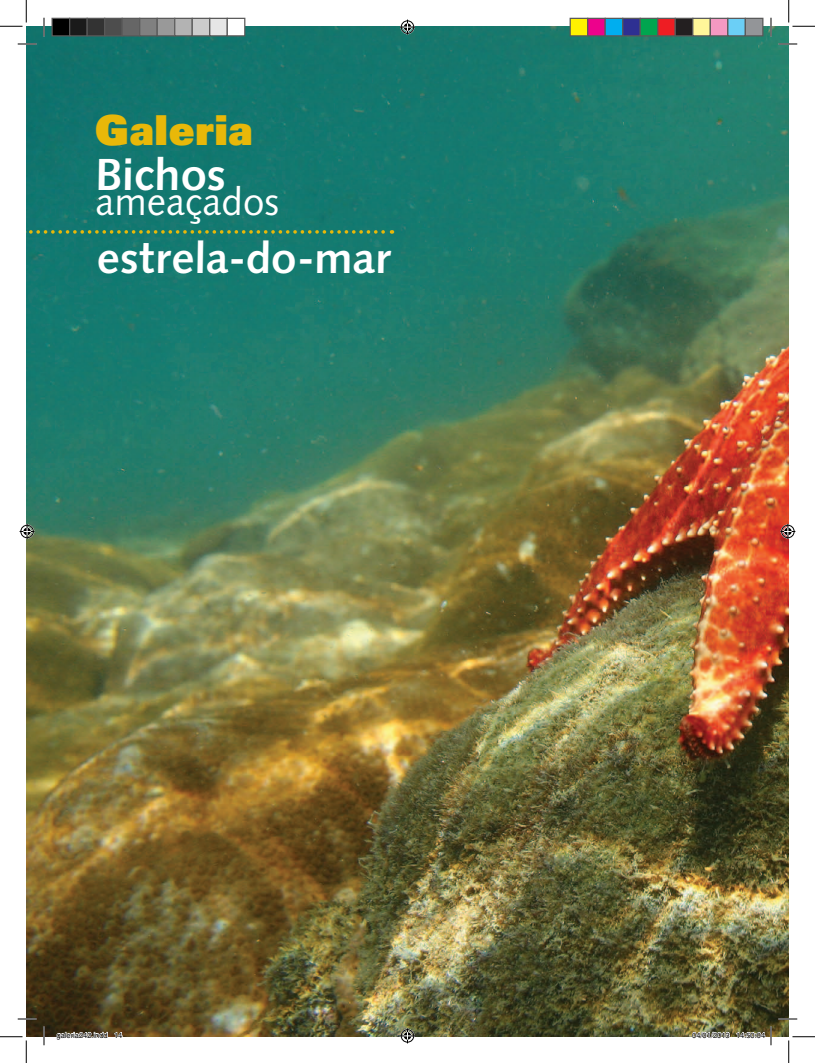
<style>
.page{position:relative;width:815px;height:1063px;background:#fff}
.page>*{position:absolute;margin:0;border:0;box-sizing:border-box;transform-origin:0 0}
.t1{font:45px "Humanist 531 BT Bold A";color:#fff}
.t2{font:43.75px "Humanist 531 BT Bold A";color:#fff}
.t3{font:900 41.25px "Univers";letter-spacing:.02em;color:#e8b809}
.t4{font:38.75px "Humanist 531 BT Roman A";color:#fff}
.t5{font:7.5px "Helvetica";color:#000}
</style>
<div class="page">
<img style="left:26px;top:26px;width:762px;height:1010px">
<svg style="left:26px;top:230px;width:366px;height:4px"></svg>
<svg style="left:18px;top:43px;width:18px;height:2px"></svg>
<svg style="left:778px;top:43px;width:19px;height:2px"></svg>
<svg style="left:18px;top:1018px;width:18px;height:1px"></svg>
<svg style="left:778px;top:1018px;width:19px;height:1px"></svg>
<svg style="left:43px;top:18px;width:2px;height:18px"></svg>
<svg style="left:43px;top:1026px;width:2px;height:19px"></svg>
<svg style="left:770px;top:18px;width:1px;height:18px"></svg>
<svg style="left:0;top:0;width:27px;height:27px"></svg>
<svg style="left:0;top:1036px;width:27px;height:26px"></svg>
<svg style="left:788px;top:0;width:26px;height:27px"></svg>
<svg style="left:788px;top:1036px;width:26px;height:26px"></svg>
<svg style="left:400px;top:20px;width:15px;height:15px"></svg>
<svg style="left:400px;top:1028px;width:15px;height:15px"></svg>
<svg style="left:20px;top:524px;width:15px;height:15px"></svg>
<svg style="left:780px;top:524px;width:15px;height:15px"></svg>
<div style="left:52px;top:18px;width:18px;height:18px;background:#000"></div>
<div style="left:51px;top:18px;width:19px;height:18px;border:1px solid #595959"></div>
<div style="left:70px;top:18px;width:17px;height:18px;background:#1a1a1a"></div>
<div style="left:69px;top:18px;width:19px;height:18px;border:1px solid #595959"></div>
<div style="left:87px;top:18px;width:18px;height:18px;background:#333"></div>
<div style="left:86px;top:18px;width:19px;height:18px;border:1px solid #595959"></div>
<div style="left:105px;top:18px;width:17px;height:18px;background:#4d4d4d"></div>
<div style="left:104px;top:18px;width:19px;height:18px;border:1px solid #595959"></div>
<div style="left:122px;top:18px;width:18px;height:18px;background:#666"></div>
<div style="left:121px;top:18px;width:19px;height:18px;border:1px solid #595959"></div>
<div style="left:140px;top:18px;width:17px;height:18px;background:#808080"></div>
<div style="left:139px;top:18px;width:19px;height:18px;border:1px solid #595959"></div>
<div style="left:157px;top:18px;width:18px;height:18px;background:#999"></div>
<div style="left:156px;top:18px;width:19px;height:18px;border:1px solid #595959"></div>
<div style="left:175px;top:18px;width:17px;height:18px;background:#b3b3b3"></div>
<div style="left:174px;top:18px;width:19px;height:18px;border:1px solid #595959"></div>
<div style="left:192px;top:18px;width:18px;height:18px;background:#ccc"></div>
<div style="left:191px;top:18px;width:19px;height:18px;border:1px solid #595959"></div>
<div style="left:210px;top:18px;width:17px;height:18px;background:#e6e6e6"></div>
<div style="left:209px;top:18px;width:19px;height:18px;border:1px solid #595959"></div>
<div style="left:227px;top:18px;width:18px;height:18px;background:#fff"></div>
<div style="left:226px;top:18px;width:19px;height:18px;border:1px solid #595959"></div>
<div style="left:570px;top:18px;width:17px;height:18px;background:#fff101"></div>
<div style="left:569px;top:18px;width:19px;height:18px;border:1px solid #595959"></div>
<div style="left:587px;top:18px;width:18px;height:18px;background:#ed028c"></div>
<div style="left:587px;top:18px;width:18px;height:18px;border:1px solid #595959"></div>
<div style="left:605px;top:18px;width:17px;height:18px;background:#00aeef"></div>
<div style="left:604px;top:18px;width:19px;height:18px;border:1px solid #595959"></div>
<div style="left:622px;top:18px;width:18px;height:18px;background:#2e3092"></div>
<div style="left:622px;top:18px;width:18px;height:18px;border:1px solid #595959"></div>
<div style="left:640px;top:18px;width:17px;height:18px;background:#00a54f"></div>
<div style="left:639px;top:18px;width:19px;height:18px;border:1px solid #595959"></div>
<div style="left:657px;top:18px;width:18px;height:18px;background:#ee1d23"></div>
<div style="left:657px;top:18px;width:18px;height:18px;border:1px solid #595959"></div>
<div style="left:675px;top:18px;width:17px;height:18px;background:#231f20"></div>
<div style="left:674px;top:18px;width:19px;height:18px;border:1px solid #595959"></div>
<div style="left:692px;top:18px;width:18px;height:18px;background:#fff79a"></div>
<div style="left:692px;top:18px;width:18px;height:18px;border:1px solid #595959"></div>
<div style="left:710px;top:18px;width:17px;height:18px;background:#f499c2"></div>
<div style="left:709px;top:18px;width:19px;height:18px;border:1px solid #595959"></div>
<div style="left:727px;top:18px;width:18px;height:18px;background:#6bcff6"></div>
<div style="left:727px;top:18px;width:18px;height:18px;border:1px solid #595959"></div>
<div style="left:745px;top:18px;width:17px;height:18px;background:#939598"></div>
<div style="left:744px;top:18px;width:19px;height:18px;border:1px solid #595959"></div>
<svg style="left:56px;top:1031px;width:52px;height:6px"></svg>
<svg style="left:114px;top:1031px;width:9px;height:6px"></svg>
<svg style="left:692px;top:1031px;width:37px;height:6px"></svg>
<svg style="left:736px;top:1026px;width:35px;height:19px"></svg>
<h3 class="t3" style="left:95px;top:103px;width:159px">Galeria</h3>
<h1 class="t1" style="left:95px;top:146px;width:132px">Bichos</h1>
<h3 class="t4" style="left:95px;top:177px;width:185px">ameaçados</h3>
<h2 class="t2" style="left:97px;top:231px;width:296px">estrela-do-mar</h2>
<p class="t5" style="left:56px;top:1030px;width:67px">galeria242.indd 14</p>
<p class="t5" style="left:692px;top:1030px;width:74px">04/01/2013 14:50:04</p>
</div>
